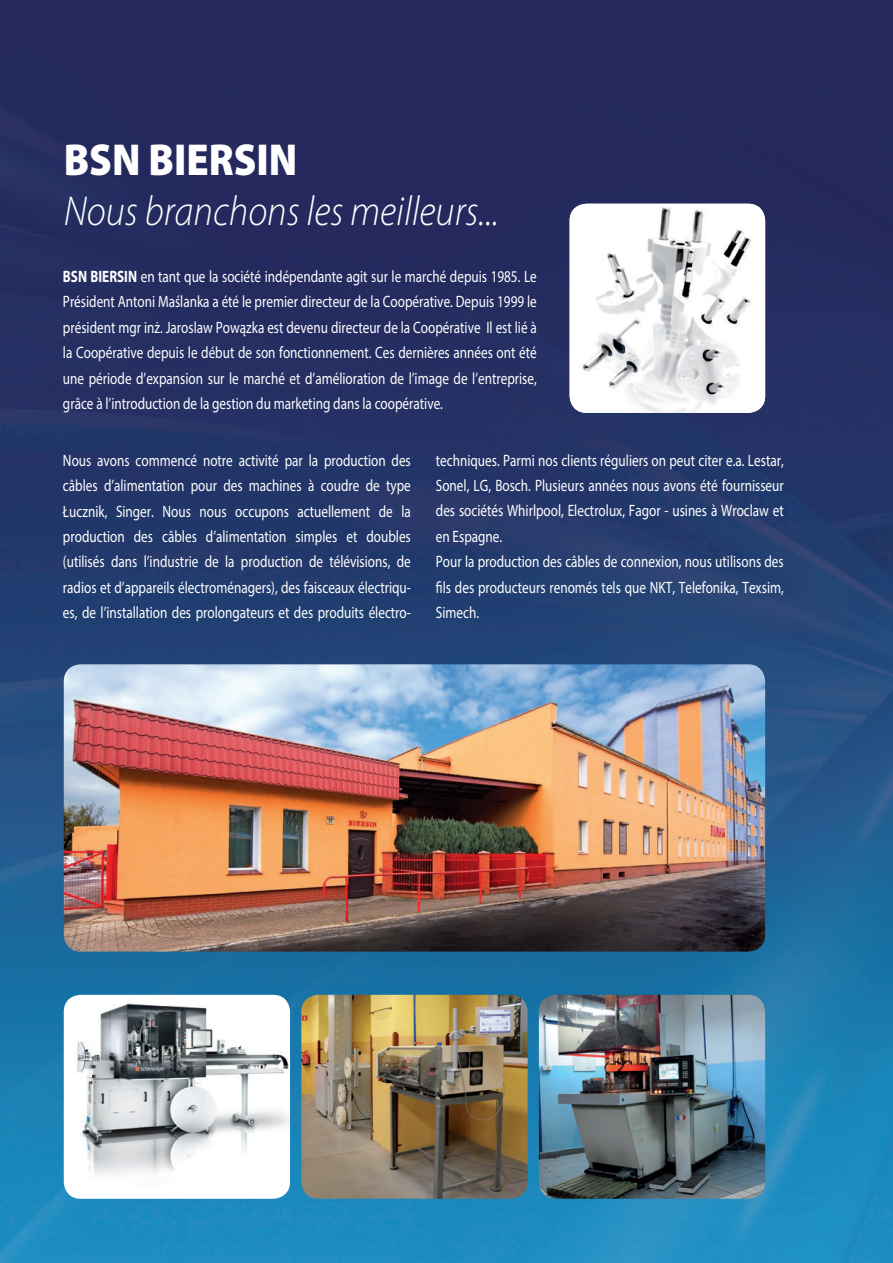
<style>
.page{position:relative;width:893px;height:1263px;background:#fff}
.page>*{position:absolute;margin:0;border:0;box-sizing:border-box;transform-origin:0 0}
.t1{font:900 45px "Myriad Pro";color:#fff;scale:.9 1}
.t2{font:italic 300 42px "Myriad Pro";color:#fff;scale:.9 1}
.t3{font:16.5px/25.5px "Myriad Pro";color:#fff;text-align:justify;scale:.8 1}
.s1{font-weight:700}
</style>
<div class="page">
<img style="left:0;top:0;width:893px;height:1263px">
<img style="left:64px;top:664px;width:701px;height:288px;border-radius:17px">
<img style="left:64px;top:995px;width:226px;height:204px;border-radius:17px">
<img style="left:301px;top:995px;width:227px;height:204px;border-radius:17px">
<img style="left:539px;top:995px;width:226px;height:204px;border-radius:17px">
<img style="left:570px;top:204px;width:195px;height:209px;border-radius:17px">
<h1 class="t1" style="left:64px;top:133px;width:261px">BSN BIERSIN</h1>
<h2 class="t2" style="left:64px;top:186px;width:485px">Nous branchons les meilleurs...</h2>
<p class="t3" style="left:63px;top:264px;width:594px"><span class="s1">BSN BIERSIN</span> en tant que la société indépendante agit sur le marché depuis 1985. Le Président Antoni Maślanka a été le premier directeur de la Coopérative. Depuis 1999 le président mgr inż. Jaroslaw Powązka est devenu directeur de la Coopérative Il est lié à la Coopérative depuis le début de son fonctionnement. Ces dernières années ont été une période d’expansion sur le marché et d’amélioration de l’image de l’entreprise, grâce à l’introduction de la gestion du marketing dans la coopérative.</p>
<p class="t3" style="left:63px;top:448px;width:436px">Nous avons commencé notre activité par la production des câbles d’alimentation pour des machines à coudre de type Łucznik, Singer. Nous nous occupons actuellement de la production des câbles d’alimentation simples et doubles (utilisés dans l’industrie de la production de télévisions, de radios et d’appareils électroménagers), des faisceaux électriqu&shy;es, de l’installation des prolongateurs et des produits électro-</p>
<p class="t3" style="left:436px;top:448px;width:436px;text-align:left">techniques. Parmi nos clients réguliers on peut citer e.a. Lestar, Sonel, LG, Bosch. Plusieurs années nous avons été fournisseur des sociétés Whirlpool, Electrolux, Fagor - usines à Wroclaw et en Espagne.<br>Pour la production des câbles de connexion, nous utilisons des fils des producteurs renomés tels que NKT, Telefonika, Texsim, Simech.</p>
</div>
